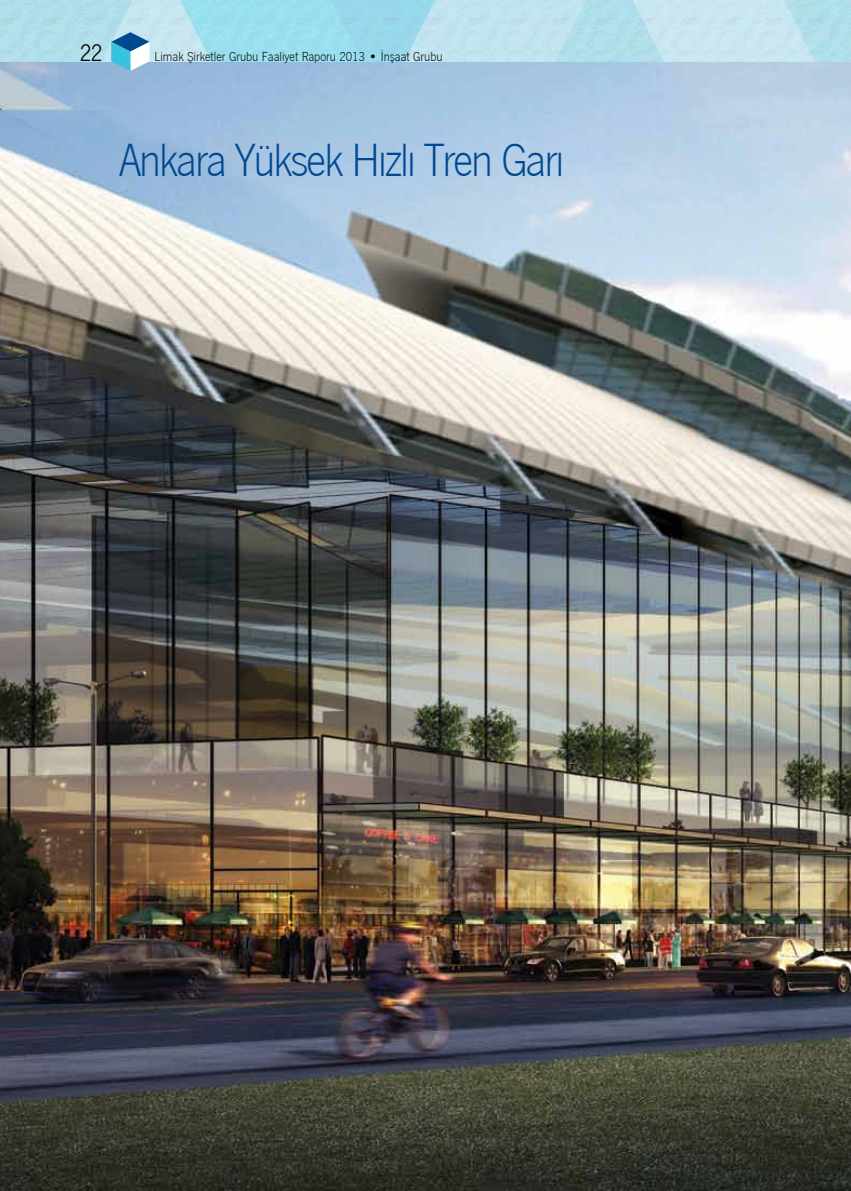
<style>
.page{position:relative;width:851px;height:1191px;background:#fff}
.page>*{position:absolute;margin:0;border:0;box-sizing:border-box;transform-origin:0 0}
.t1{font:48px "News Got T Lig";letter-spacing:-.04em;color:#004990}
.t2{font:27px "News Got DCD Lig";color:#000}
.t3{font:13.5px "News Got T Lig";color:#000}
</style>
<div class="page">
<img style="left:0;top:61px;width:850px;height:1130px">
<img style="left:0;top:0;width:850px;height:61px">
<svg style="left:111px;top:32px;width:38px;height:39px"></svg>
<h2 class="t2" style="left:80px;top:35px;width:24px">22</h2>
<p class="t3" style="left:154px;top:47px;width:290px">Limak Şirketler Grubu Faaliyet Raporu 2013 • İnşaat Grubu</p>
<h1 class="t1" style="left:119px;top:128px;width:447px">Ankara Yüksek Hızlı Tren Garı</h1>
</div>
